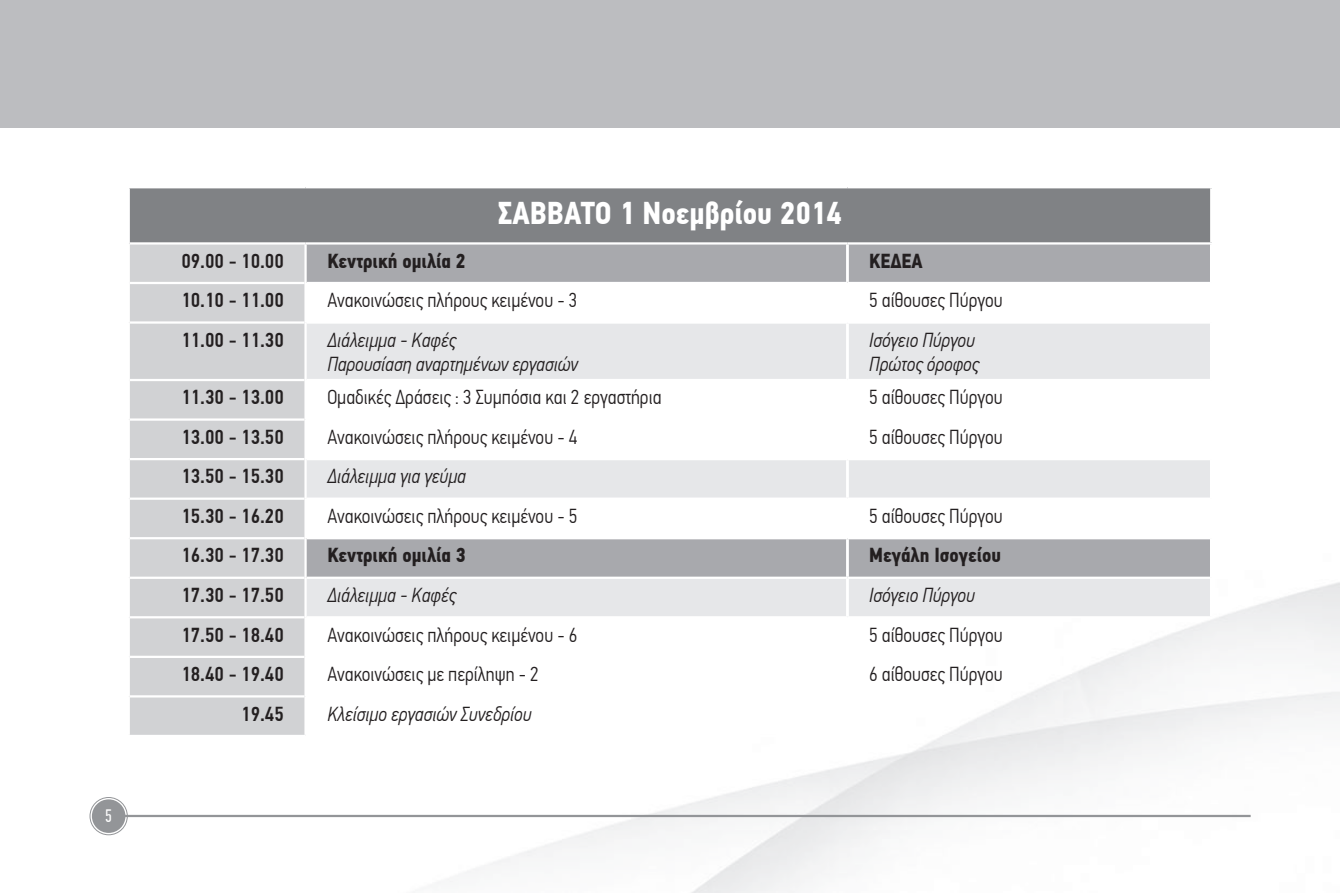
<style>
.page{position:relative;width:1340px;height:893px;background:#fff}
.page>*{position:absolute;margin:0;border:0;box-sizing:border-box;transform-origin:0 0}
.t1{font:700 31.5px "PF Din Text Cond Pro";color:#fff}
.t2{font:300 20.25px "PF Din Text Cond Pro";color:#231f20}
.t3{font:italic 300 20.25px/24.3px "PF Din Text Cond Pro";color:#231f20}
.t4{font:500 20.25px "PF Din Text Cond Pro";color:#231f20}
.t5{font:700 20.25px "PF Din Text Cond Pro";color:#231f20}
.t6{font:18px "PF Din Text Comp Pro";color:#fff}
</style>
<div class="page">
<hr style="left:124px;top:815px;width:1126px;height:2px;background:#939598">
<div style="left:92px;top:799px;width:33px;height:34px;background:#939598;border-radius:50%"></div>
<div style="left:90px;top:797px;width:38px;height:38px;border:1px solid #939598;border-radius:50%"></div>
<div style="left:93px;top:801px;width:31px;height:30px;border:1px solid #939598;border-radius:50%"></div>
<div style="left:129px;top:187px;width:1082px;height:56px;background:#808285"></div>
<div style="left:130px;top:245px;width:174px;height:490px;background:#d1d2d4"></div>
<div style="left:307px;top:245px;width:903px;height:37px;background:#a8a9ad"></div>
<svg style="left:307px;top:324px;width:903px;height:292px;fill:#e6e7e9"></svg>
<hr style="left:128px;top:186px;width:177px;height:2px;background:#fff">
<hr style="left:128px;top:188px;width:2px;height:55px;background:#fff">
<hr style="left:305px;top:186px;width:542px;height:2px;background:#fff">
<hr style="left:847px;top:186px;width:365px;height:2px;background:#fff">
<hr style="left:1210px;top:188px;width:2px;height:54px;background:#fff">
<hr style="left:130px;top:242px;width:175px;height:3px;background:#fff">
<hr style="left:305px;top:242px;width:542px;height:3px;background:#fff">
<hr style="left:847px;top:242px;width:365px;height:3px;background:#fff">
<hr style="left:130px;top:282px;width:174px;height:2px;background:#fff">
<hr style="left:130px;top:321px;width:174px;height:3px;background:#fff">
<hr style="left:130px;top:379px;width:174px;height:2px;background:#fff">
<hr style="left:130px;top:418px;width:174px;height:3px;background:#fff">
<hr style="left:130px;top:458px;width:174px;height:2px;background:#fff">
<hr style="left:130px;top:497px;width:174px;height:3px;background:#fff">
<hr style="left:130px;top:537px;width:174px;height:2px;background:#fff">
<hr style="left:130px;top:577px;width:174px;height:2px;background:#fff">
<hr style="left:130px;top:616px;width:174px;height:2px;background:#fff">
<hr style="left:130px;top:656px;width:174px;height:2px;background:#fff">
<hr style="left:130px;top:695px;width:174px;height:2px;background:#fff">
<hr style="left:846px;top:245px;width:1px;height:37px;background:#fff">
<hr style="left:847px;top:245px;width:1px;height:37px;background:#fff">
<hr style="left:846px;top:324px;width:1px;height:55px;background:#fff">
<hr style="left:847px;top:324px;width:1px;height:55px;background:#fff">
<hr style="left:846px;top:381px;width:1px;height:37px;background:#fff">
<hr style="left:847px;top:381px;width:1px;height:37px;background:#fff">
<hr style="left:846px;top:421px;width:1px;height:37px;background:#fff">
<hr style="left:847px;top:421px;width:1px;height:37px;background:#fff">
<hr style="left:846px;top:460px;width:1px;height:37px;background:#fff">
<hr style="left:847px;top:460px;width:1px;height:37px;background:#fff">
<hr style="left:846px;top:500px;width:1px;height:37px;background:#fff">
<hr style="left:847px;top:500px;width:1px;height:37px;background:#fff">
<hr style="left:846px;top:539px;width:1px;height:38px;background:#fff">
<hr style="left:847px;top:539px;width:1px;height:38px;background:#fff">
<hr style="left:846px;top:579px;width:1px;height:37px;background:#fff">
<hr style="left:847px;top:579px;width:1px;height:37px;background:#fff">
<hr style="left:307px;top:379px;width:540px;height:2px;background:#fff">
<hr style="left:847px;top:379px;width:363px;height:2px;background:#fff">
<hr style="left:307px;top:418px;width:540px;height:3px;background:#fff">
<hr style="left:847px;top:418px;width:363px;height:3px;background:#fff">
<hr style="left:307px;top:458px;width:540px;height:2px;background:#fff">
<hr style="left:847px;top:458px;width:363px;height:2px;background:#fff">
<hr style="left:307px;top:497px;width:540px;height:3px;background:#fff">
<hr style="left:847px;top:497px;width:363px;height:3px;background:#fff">
<hr style="left:307px;top:537px;width:540px;height:2px;background:#fff">
<hr style="left:847px;top:537px;width:363px;height:2px;background:#fff">
<hr style="left:307px;top:577px;width:540px;height:2px;background:#fff">
<hr style="left:847px;top:577px;width:363px;height:2px;background:#fff">
<div style="left:0;top:0;width:1339px;height:128px;background:#bcbdc0"></div>
<p class="t6" style="left:105px;top:805px;width:8px">5</p>
<h1 class="t1" style="left:498px;top:194px;width:345px">ΣΑΒΒΑΤΟ 1 Νοεμβρίου 2014</h1>
<p class="t4" style="left:181px;top:248px;width:104px">09.00 - 10.00</p>
<p class="t5" style="left:327px;top:248px;width:140px">Κεντρική ομιλία 2</p>
<p class="t5" style="left:869px;top:248px;width:55px">ΚΕΔΕΑ</p>
<p class="t4" style="left:181px;top:288px;width:104px">10.10 - 11.00</p>
<p class="t2" style="left:327px;top:289px;width:251px">Ανακοινώσεις πλήρους κειμένου - 3</p>
<p class="t2" style="left:869px;top:289px;width:135px">5 αίθουσες Πύργου</p>
<p class="t4" style="left:181px;top:328px;width:104px">11.00 - 11.30</p>
<p class="t3" style="left:327px;top:328px;width:252px">Διάλειμμα - Καφές<br>Παρουσίαση αναρτημένων εργασιών</p>
<p class="t3" style="left:869px;top:328px;width:111px">Ισόγειο Πύργου<br>Πρώτος όροφος</p>
<p class="t4" style="left:181px;top:385px;width:104px">11.30 - 13.00</p>
<p class="t2" style="left:327px;top:386px;width:336px">Ομαδικές Δράσεις : 3 Συμπόσια και 2 εργαστήρια</p>
<p class="t2" style="left:869px;top:386px;width:135px">5 αίθουσες Πύργου</p>
<p class="t4" style="left:181px;top:425px;width:104px">13.00 - 13.50</p>
<p class="t2" style="left:327px;top:425px;width:251px">Ανακοινώσεις πλήρους κειμένου - 4</p>
<p class="t2" style="left:869px;top:425px;width:135px">5 αίθουσες Πύργου</p>
<p class="t4" style="left:181px;top:464px;width:104px">13.50 - 15.30</p>
<p class="t3" style="left:327px;top:464px;width:140px">Διάλειμμα για γεύμα</p>
<p class="t4" style="left:181px;top:504px;width:104px">15.30 - 16.20</p>
<p class="t2" style="left:327px;top:504px;width:251px">Ανακοινώσεις πλήρους κειμένου - 5</p>
<p class="t2" style="left:869px;top:504px;width:135px">5 αίθουσες Πύργου</p>
<p class="t4" style="left:181px;top:543px;width:104px">16.30 - 17.30</p>
<p class="t5" style="left:327px;top:543px;width:140px">Κεντρική ομιλία 3</p>
<p class="t5" style="left:869px;top:543px;width:133px">Μεγάλη Ισογείου</p>
<p class="t4" style="left:181px;top:583px;width:104px">17.30 - 17.50</p>
<p class="t3" style="left:327px;top:583px;width:130px">Διάλειμμα - Καφές</p>
<p class="t3" style="left:869px;top:583px;width:107px">Ισόγειο Πύργου</p>
<p class="t4" style="left:181px;top:622px;width:104px">17.50 - 18.40</p>
<p class="t2" style="left:327px;top:623px;width:251px">Ανακοινώσεις πλήρους κειμένου - 6</p>
<p class="t2" style="left:869px;top:623px;width:135px">5 αίθουσες Πύργου</p>
<p class="t4" style="left:181px;top:662px;width:104px">18.40 - 19.40</p>
<p class="t2" style="left:327px;top:663px;width:213px">Ανακοινώσεις με περίληψη - 2</p>
<p class="t2" style="left:869px;top:663px;width:135px">6 αίθουσες Πύργου</p>
<p class="t4" style="left:241px;top:701px;width:44px">19.45</p>
<p class="t3" style="left:327px;top:702px;width:206px">Κλείσιμο εργασιών Συνεδρίου</p>
</div>
